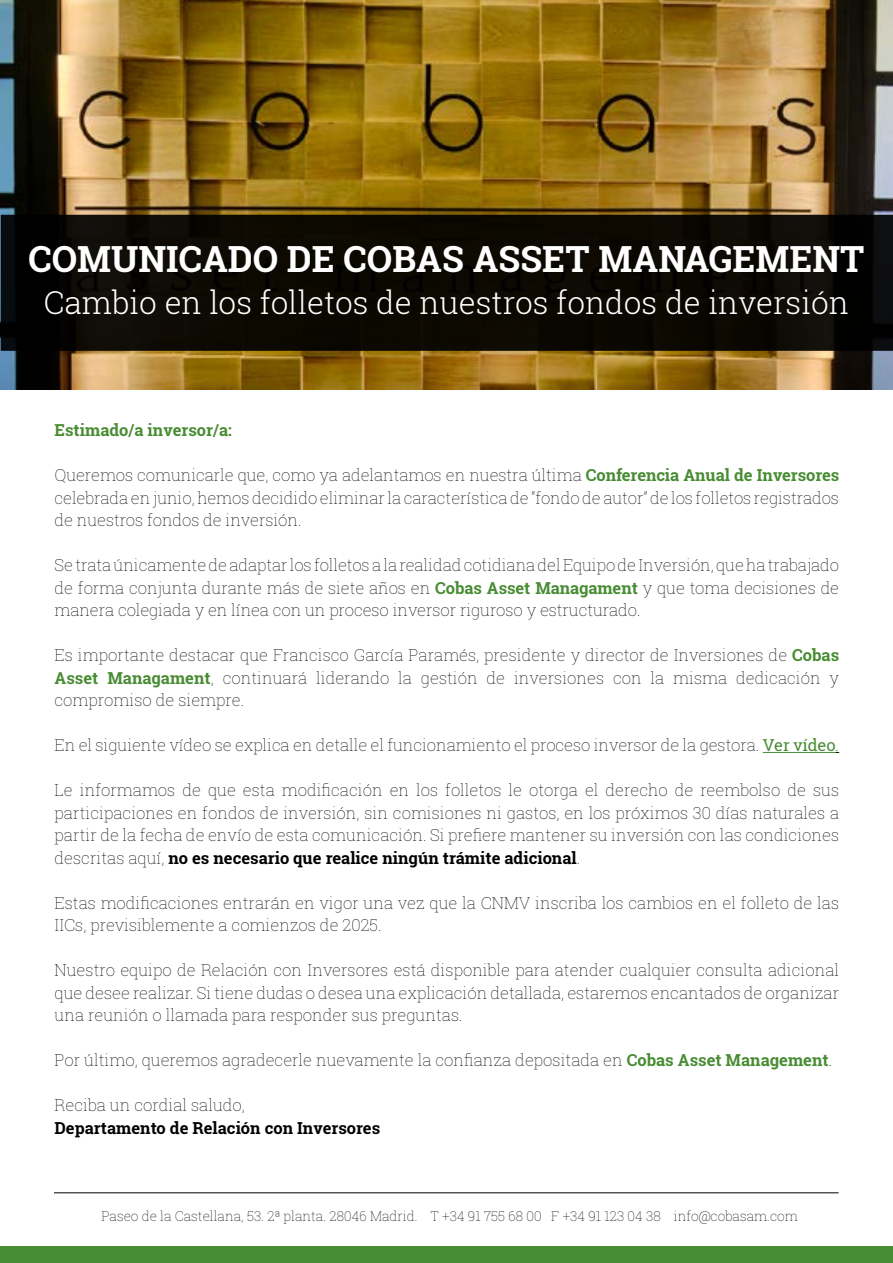
<style>
.page{position:relative;width:893px;height:1263px;background:#fff}
.page>*{position:absolute;margin:0;border:0;box-sizing:border-box;transform-origin:0 0}
.t1{font:700 36px "Roboto Slab";color:#fff}
.t2{font:300 31.5px "Roboto Slab";color:#fff}
.t3{font:100 16.5px/22.5px "Roboto Slab";color:#000;text-align:justify}
.t4{font:700 16.5px "Roboto Slab";color:#000}
.t5{font:700 16.5px "Roboto Slab";color:#488c33}
.t6{font:100 13.5px "Roboto Slab";color:#000}
.s1{font-weight:700;color:#488c33}
.s2{font-weight:400;color:#488c33}
.s3{font-weight:700}
</style>
<div class="page">
<div style="left:0;top:1246px;width:893px;height:17px;background:#488c33"></div>
<img style="left:1px;top:0;width:892px;height:389px">
<div style="left:2px;top:215px;width:890px;height:135px;background:#0c0901"></div>
<div style="left:1px;top:215px;width:892px;height:136px;border:2px solid #000"></div>
<hr style="left:763px;top:752px;width:73px;height:1px;background:#488c33">
<hr style="left:54px;top:1192px;width:785px;height:1px;background:#000">
<h1 class="t1" style="left:29px;top:235px;width:837px">COMUNICADO DE COBAS ASSET MANAGEMENT</h1>
<h2 class="t2" style="left:44px;top:281px;width:807px">Cambio en los folletos de nuestros fondos de inversión</h2>
<p class="t5" style="left:55px;top:419px;width:179px">Estimado/a inversor/a:</p>
<p class="t3" style="left:55px;top:463px;width:786px">Queremos comunicarle que, como ya adelantamos en nuestra última <span class="s1">Conferencia Anual de Inversores </span>celebrada en junio, hemos decidido eliminar la característica de “fondo de autor” de los folletos registrados de nuestros fondos de inversión.</p>
<p class="t3" style="left:55px;top:553px;width:786px">Se trata únicamente de adaptar los folletos a la realidad cotidiana del Equipo de Inversión, que ha trabajado de forma conjunta durante más de siete años en <span class="s1">Cobas Asset Managament</span> y que toma decisiones de manera colegiada y en línea con un proceso inversor riguroso y estructurado.</p>
<p class="t3" style="left:55px;top:643px;width:786px">Es importante destacar que Francisco García Paramés, presidente y director de Inversiones de <span class="s1">Cobas Asset Managament</span>, continuará liderando la gestión de inversiones con la misma dedicación y compromiso de siempre.</p>
<p class="t3" style="left:55px;top:734px;width:786px">En el siguiente vídeo se explica en detalle el funcionamiento el proceso inversor de la gestora. <span class="s2">Ver vídeo</span>.</p>
<p class="t3" style="left:55px;top:778px;width:786px">Le informamos de que esta modificación en los folletos le otorga el derecho de reembolso de sus participaciones en fondos de inversión, sin comisiones ni gastos, en los próximos 30 días naturales a partir de la fecha de envío de esta comunicación. Si prefiere mantener su inversión con las condiciones descritas aquí, <span class="s3">no es necesario que realice ningún trámite adicional</span>.</p>
<p class="t3" style="left:55px;top:891px;width:786px">Estas modificaciones entrarán en vigor una vez que la CNMV inscriba los cambios en el folleto de las<br>IICs, previsiblemente a comienzos de 2025.</p>
<p class="t3" style="left:55px;top:959px;width:786px">Nuestro equipo de Relación con Inversores está disponible para atender cualquier consulta adicional que desee realizar. Si tiene dudas o desea una explicación detallada, estaremos encantados de organizar una reunión o llamada para responder sus preguntas.</p>
<p class="t3" style="left:55px;top:1049px;width:779px">Por último, queremos agradecerle nuevamente la confianza depositada en <span class="s1">Cobas Asset Management</span>.</p>
<p class="t3" style="left:55px;top:1094px;width:192px">Reciba un cordial saludo,</p>
<p class="t4" style="left:55px;top:1116px;width:327px">Departamento de Relación con Inversores</p>
<p class="t6" style="left:101px;top:1207px;width:698px">Paseo de la Castellana, 53. 2ª planta. 28046 Madrid. T +34 91 755 68 00 F +34 91 123 04 38 info@cobasam.com</p>
</div>
